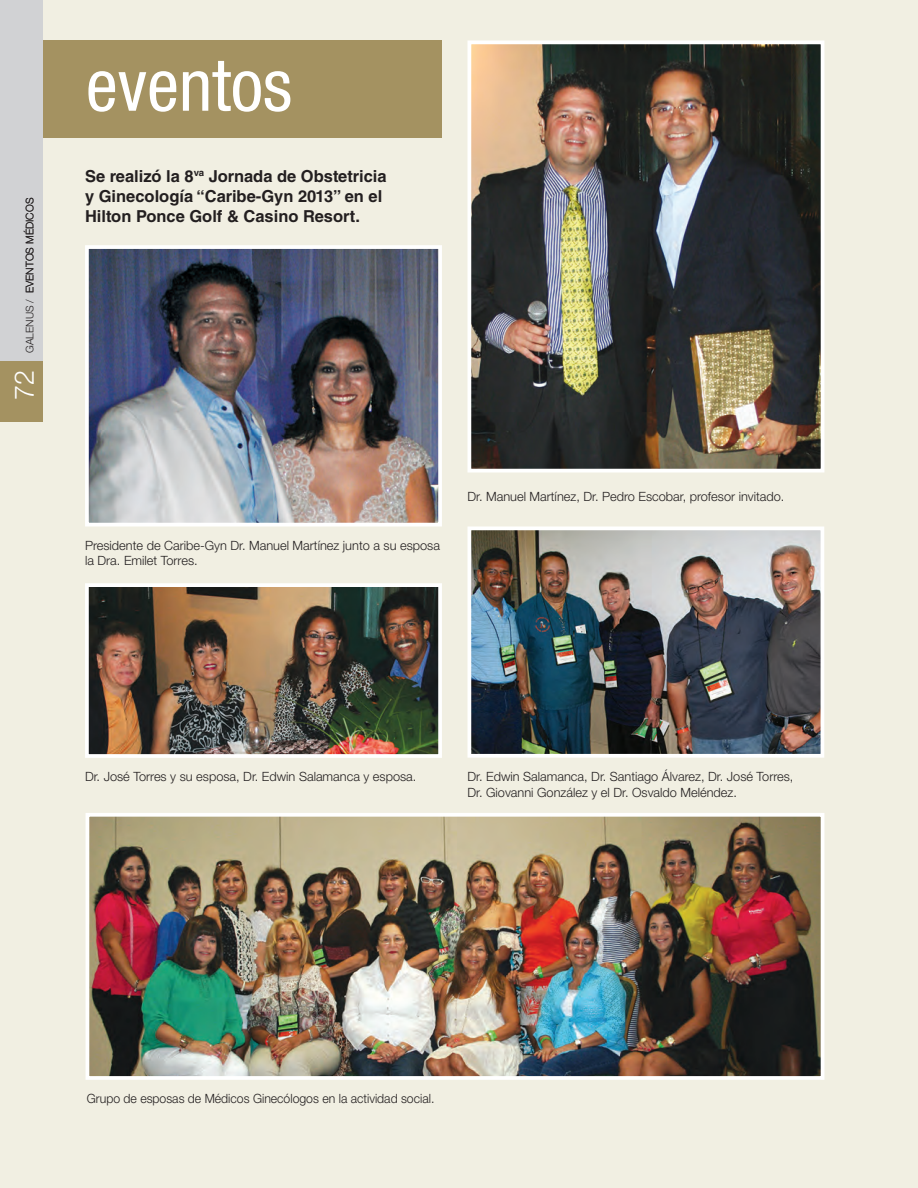
<style>
.page{position:relative;width:918px;height:1188px;background:#f1efe2}
.page>*{position:absolute;margin:0;border:0;box-sizing:border-box;transform-origin:0 0}
.t1{font:condensed 72px "Helvetica Neue";color:#fff}
.t2{font:300 27px "Helvetica Neue";color:#fff}
.t3{font:700 16.5px/20px "Helvetica LT Std";color:#231f20}
.t4{font:300 12.75px/15.3px "Helvetica Neue";color:#231f20}
.t5{font:300 12.75px "Helvetica Neue";color:#231f20;scale:.96 1}
.t6{font:300 10.5px "Helvetica Neue";color:#231f20}
</style>
<div class="page">
<div style="left:0;top:40px;width:442px;height:98px;background:#a49261"></div>
<img style="left:91px;top:818px;width:728px;height:257px">
<div style="left:86px;top:813px;width:738px;height:267px;border:4px solid #fff"></div>
<img style="left:473px;top:45px;width:346px;height:422px">
<div style="left:468px;top:40px;width:356px;height:432px;border:4px solid #fff"></div>
<img style="left:90px;top:250px;width:347px;height:271px">
<div style="left:85px;top:245px;width:357px;height:281px;border:4px solid #fff"></div>
<img style="left:473px;top:531px;width:346px;height:222px">
<div style="left:468px;top:526px;width:356px;height:232px;border:4px solid #fff"></div>
<img style="left:90px;top:588px;width:347px;height:165px">
<div style="left:85px;top:583px;width:357px;height:175px;border:4px solid #fff"></div>
<div style="left:0;top:0;width:43px;height:412px;background:#d1d2d4"></div>
<div style="left:0;top:361px;width:43px;height:61px;background:#a49261"></div>
<p class="t6" style="left:23px;top:293px;width:97px;rotate:-90deg">EVENTOS MÉDICOS</p>
<p class="t6" style="left:23px;top:353px;width:56px;rotate:-90deg">GALENUS /</p>
<h2 class="t2" style="left:8px;top:400px;width:32px;rotate:-90deg">72</h2>
<h1 class="t1" style="left:86px;top:44px;width:208px">eventos</h1>
<p class="t3" style="left:85px;top:166px;width:303px">Se realizó la 8<sup>va</sup> Jornada de Obstetricia y Ginecología “Caribe-Gyn 2013” en el<br>Hilton Ponce Golf &amp; Casino Resort.</p>
<p class="t4" style="left:85px;top:538px;width:356px">Presidente de Caribe-Gyn Dr. Manuel Martínez junto a su esposa la Dra. Emilet Torres.</p>
<p class="t4" style="left:468px;top:488px;width:318px">Dr. Manuel Martínez, Dr. Pedro Escobar, profesor invitado.</p>
<p class="t4" style="left:85px;top:769px;width:333px">Dr. José Torres y su esposa, Dr. Edwin Salamanca y esposa.</p>
<p class="t4" style="left:468px;top:769px;width:328px">Dr. Edwin Salamanca, Dr. Santiago Álvarez, Dr. José Torres,<br>Dr. Giovanni González y el Dr. Osvaldo Meléndez.</p>
<p class="t5" style="left:87px;top:1090px;width:364px">Grupo de esposas de Médicos Ginecólogos en la actividad social.</p>
</div>
